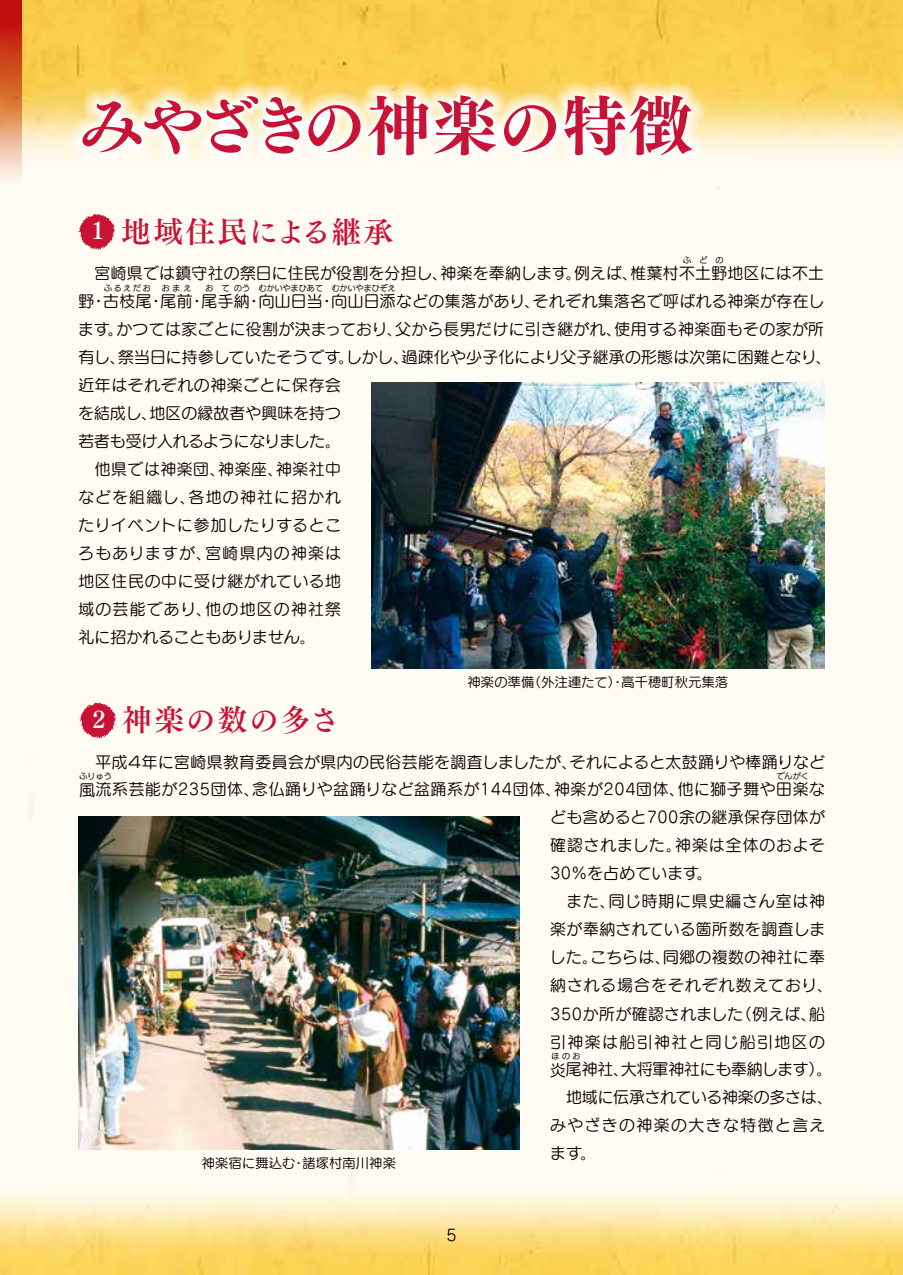
<style>
.page{position:relative;width:903px;height:1275px;background:#fff}
.page>*{position:absolute;margin:0;border:0;box-sizing:border-box;transform-origin:0 0}
.t1{font:64.75px "Tsuku Min Pro E";color:#c81337}
.t2{font:29.75px "Tsuku Min Pro B";letter-spacing:.06em;color:#c81337}
.t3{font:15.75px/28px "G Maru Go Pro M";letter-spacing:.035em;color:#000}
.t4{font:13.12px "G Maru Go Pro M";letter-spacing:.02em;color:#000}
.t5{font:7.88px "G Maru Go Pro M";letter-spacing:.03em;color:#000}
.s1{font-size:22.75px;color:#fff}
</style>
<div class="page">
<img style="left:0;top:0;width:903px;height:1275px">
<svg style="left:0;top:0;width:21px;height:204px;background:#dd8061"></svg>
<img style="left:78px;top:816px;width:441px;height:333px">
<img style="left:371px;top:382px;width:453px;height:286px">
<svg style="left:79px;top:702px;width:37px;height:37px"></svg>
<svg style="left:78px;top:214px;width:37px;height:36px"></svg>
<svg style="left:67px;top:81px;width:640px;height:89px"></svg>
<h1 class="t1" style="left:79px;top:74px;width:615px">みやざきの神楽の特徴</h1>
<h2 class="t2" style="left:92px;top:208px;width:303px"><span class="s1">1</span> 地域住民による継承</h2>
<p class="t5" style="left:683px;top:255px;width:42px">ふどの</p>
<p class="t3" style="left:78px;top:258px;width:747px">　宮崎県では鎮守社の祭日に住民が役割を分担し、神楽を奉納します。例えば、椎葉村不土野地区には不土</p>
<p class="t5" style="left:259px;top:283px;width:66px">むかいやまひあて</p>
<p class="t5" style="left:332px;top:283px;width:66px">むかいやまひぞえ</p>
<p class="t3" style="left:78px;top:314px;width:755px">ます。かつては家ごとに役割が決まっており、父から長男だけに引き継がれ、使用する神楽面もその家が所有し、祭当日に持参していたそうです。しかし、過疎化や少子化により父子継承の形態は次第に困難となり、近年はそれぞれの神楽ごとに保存会<br>を結成し、地区の縁故者や興味を持つ<br>若者も受け入れるようになりました。<br>　他県では神楽団、神楽座、神楽社中<br>などを組織し、各地の神社に招かれ<br>たりイベントに参加したりするとこ<br>ろもありますが、宮崎県内の神楽は<br>地区住民の中に受け継がれている地<br>域の芸能であり、他の地区の神社祭<br>礼に招かれることもありません。</p>
<p class="t5" style="left:104px;top:283px;width:48px">ふるえだお</p>
<p class="t5" style="left:162px;top:283px;width:31px">おまえ</p>
<p class="t5" style="left:205px;top:283px;width:9px">お</p>
<p class="t5" style="left:222px;top:283px;width:9px">て</p>
<p class="t5" style="left:234px;top:283px;width:17px">のう</p>
<p class="t3" style="left:246px;top:286px;width:579px">・向山日当・向山日添などの集落があり、それぞれ集落名で呼ばれる神楽が存在し</p>
<p class="t3" style="left:78px;top:286px;width:173px">野・古枝尾・尾前・尾手納</p>
<h2 class="t2" style="left:92px;top:697px;width:249px"><span class="s1">2</span> 神楽の数の多さ</h2>
<p class="t4" style="left:467px;top:674px;width:262px">神楽の準備（外注連たて）・高千穂町秋元集落</p>
<p class="t3" style="left:79px;top:747px;width:747px">　平成４年に宮崎県教育委員会が県内の民俗芸能を調査しましたが、それによると太鼓踊りや棒踊りなど風流系芸能が235団体、念仏踊りや盆踊りなど盆踊系が144団体、神楽が204団体、他に獅子舞や田楽な</p>
<p class="t5" style="left:79px;top:771px;width:34px">ふりゅう</p>
<p class="t5" style="left:776px;top:771px;width:34px">でんがく</p>
<p class="t3" style="left:550px;top:803px;width:285px">ども含めると700余の継承保存団体が確認されました。神楽は全体のおよそ<br>30％を占めています。<br>　また、同じ時期に県史編さん室は神楽が奉納されている箇所数を調査しました。こちらは、同郷の複数の神社に奉納される場合をそれぞれ数えており、<br>350か所が確認されました（例えば、船引神楽は船引神社と同じ船引地区の炎尾神社、大将軍神社にも奉納します）。</p>
<p class="t5" style="left:551px;top:1051px;width:30px">ほのお</p>
<p class="t3" style="left:550px;top:1083px;width:284px">　地域に伝承されている神楽の多さは、みやざきの神楽の大きな特徴と言えます。</p>
<p class="t4" style="left:202px;top:1155px;width:195px">神楽宿に舞込む・諸塚村南川神楽</p>
<p class="t3" style="left:446px;top:1220px;width:12px">5</p>
</div>
